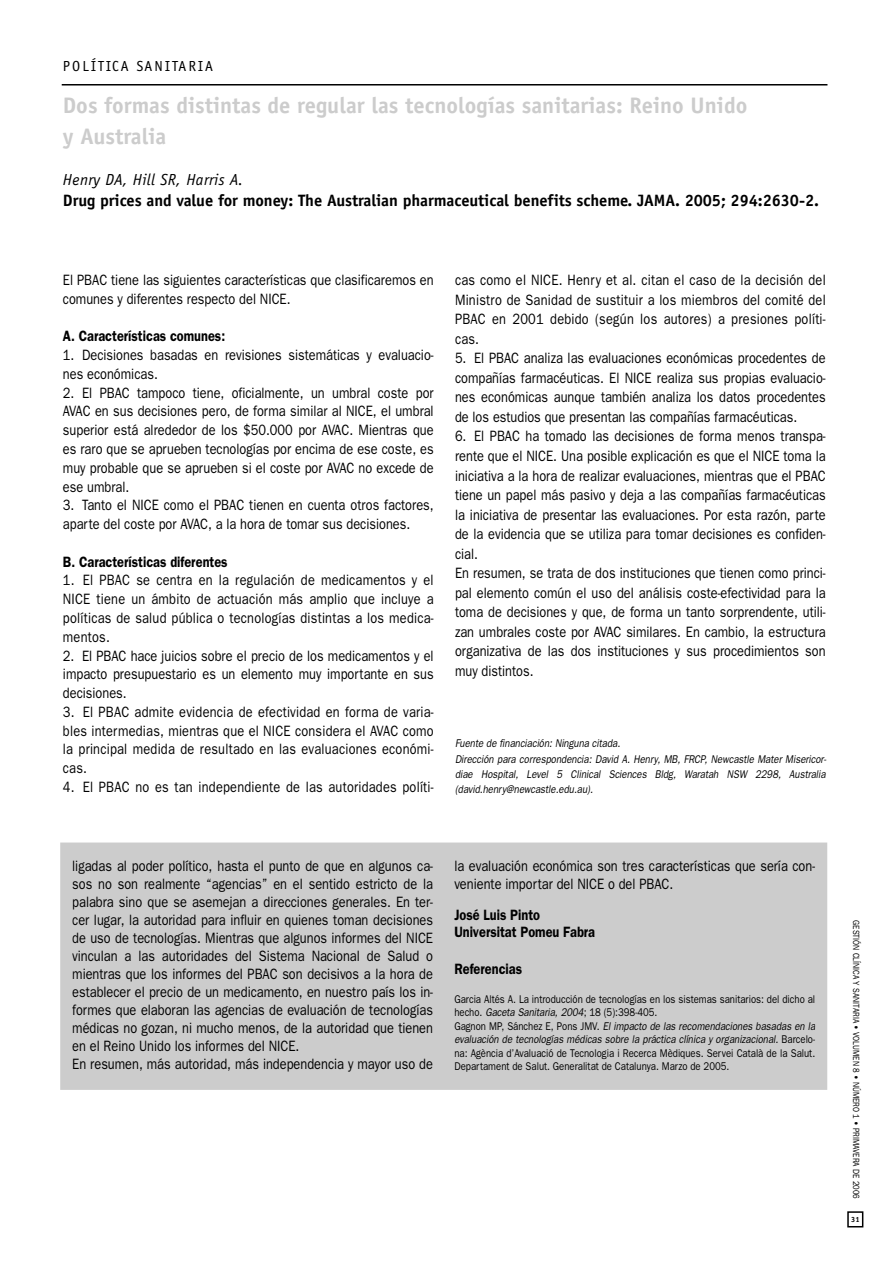
<style>
.page{position:relative;width:893px;height:1263px;background:#fff}
.page>*{position:absolute;margin:0;border:0;box-sizing:border-box;transform-origin:0 0}
.t1{font:700 22.5px/31.5px "Officina Sans";color:#ccc}
.t2{font:700 16.5px/21px "Officina Sans";letter-spacing:-.005em;color:#000}
.t3{font:15px/19.5px "Franklin Gothic";color:#000;scale:.85 1}
.t4{font:600 15px/16.5px "Franklin Gothic";color:#000;scale:.85 1}
.t5{font:15px "Franklin Gothic";letter-spacing:.02em;color:#000;scale:.85 1}
.t6{font:15px "Officina Sans";letter-spacing:.145em;color:#000}
.t7{font:11.25px/13.5px "Franklin Gothic";color:#000;scale:.85 1}
.t8{font:italic 11.25px/15px "Franklin Gothic";color:#000;scale:.85 1}
.t9{font:9px "Franklin Gothic";color:#000;scale:.85 1}
.t10{font:700 7.5px "Officina Sans";color:#000}
.s1{font-weight:400;font-style:italic}
.s2{font-style:italic}
</style>
<div class="page">
<div style="left:847px;top:1211px;width:16px;height:16px;border:2px solid #000"></div>
<div style="left:72px;top:855px;width:743px;height:223px;background:#ccc"></div>
<div style="left:60px;top:843px;width:767px;height:247px;border:12px solid #ccc"></div>
<hr style="left:62px;top:84px;width:765px;height:2px;background:#000">
<p class="t6" style="left:63px;top:60px;width:151px">POLÍTICA SANITARIA</p>
<p class="t1" style="left:63px;top:91px;width:686px">Dos formas distintas de regular las tecnologías sanitarias: Reino Unido y Australia</p>
<p class="t2" style="left:63px;top:170px;width:757px"><span class="s1">Henry DA, Hill SR, Harris A.<br></span>Drug prices and value for money: The Australian pharmaceutical benefits scheme. JAMA. 2005; 294:2630-2.</p>
<p class="t3" style="left:63px;top:272px;width:437px;line-height:18.8px">El PBAC tiene las siguientes características que clasificaremos en comunes y diferentes respecto del NICE.</p>
<p class="t4" style="left:63px;top:329px;width:192px">A. Características comunes:</p>
<p class="t3" style="left:63px;top:347px;width:437px;line-height:18.8px">1. Decisiones basadas en revisiones sistemáticas y evaluacio&shy;nes económicas.</p>
<p class="t3" style="left:63px;top:384px;width:437px;line-height:18.8px;text-align:justify">2. El PBAC tampoco tiene, oficialmente, un umbral coste por AVAC en sus decisiones pero, de forma similar al NICE, el umbral superior está alrededor de los $50.000 por AVAC. Mientras que es raro que se aprueben tecnologías por encima de ese coste, es muy probable que se aprueben si el coste por AVAC no excede de ese umbral.</p>
<p class="t3" style="left:63px;top:497px;width:437px;line-height:18.8px">3. Tanto el NICE como el PBAC tienen en cuenta otros factores, aparte del coste por AVAC, a la hora de tomar sus decisiones.</p>
<p class="t4" style="left:63px;top:555px;width:195px">B. Características diferentes</p>
<p class="t3" style="left:63px;top:572px;width:437px;line-height:18.8px;text-align:justify">1. El PBAC se centra en la regulación de medicamentos y el NICE tiene un ámbito de actuación más amplio que incluye a políticas de salud pública o tecnologías distintas a los medica&shy;mentos.</p>
<p class="t3" style="left:63px;top:647px;width:437px;line-height:18.8px;text-align:justify">2. El PBAC hace juicios sobre el precio de los medicamentos y el impacto presupuestario es un elemento muy importante en sus decisiones.</p>
<p class="t3" style="left:63px;top:704px;width:437px;line-height:18.8px;text-align:justify">3. El PBAC admite evidencia de efectividad en forma de varia&shy;bles intermedias, mientras que el NICE considera el AVAC como la principal medida de resultado en las evaluaciones económi&shy;cas.</p>
<p class="t5" style="left:63px;top:782px;width:437px">4. El PBAC no es tan independiente de las autoridades políti-</p>
<p class="t3" style="left:455px;top:271px;width:437px;text-align:justify">cas como el NICE. Henry et al. citan el caso de la decisión del Ministro de Sanidad de sustituir a los miembros del comité del PBAC en 2001 debido (según los autores) a presiones políti&shy;cas.</p>
<p class="t3" style="left:455px;top:350px;width:437px;text-align:justify">5. El PBAC analiza las evaluaciones económicas procedentes de compañías farmacéuticas. El NICE realiza sus propias evaluacio&shy;nes económicas aunque también analiza los datos procedentes de los estudios que presentan las compañías farmacéuticas.</p>
<p class="t3" style="left:455px;top:428px;width:437px">6. El PBAC ha tomado las decisiones de forma menos transpa&shy;rente que el NICE. Una posible explicación es que el NICE toma la iniciativa a la hora de realizar evaluaciones, mientras que el PBAC tiene un papel más pasivo y deja a las compañías farmacéuticas la iniciativa de presentar las evaluaciones. Por esta razón, parte de la evidencia que se utiliza para tomar decisiones es confiden&shy;cial.<br>En resumen, se trata de dos instituciones que tienen como princi&shy;pal elemento común el uso del análisis coste-efectividad para la toma de decisiones y que, de forma un tanto sorprendente, utili&shy;zan umbrales coste por AVAC similares. En cambio, la estructura organizativa de las dos instituciones y sus procedimientos son muy distintos.</p>
<p class="t8" style="left:455px;top:737px;width:438px">Fuente de financiación: Ninguna citada.<br>Dirección para correspondencia: David A. Henry, MB, FRCP, Newcastle Mater Misericor&shy;diae Hospital, Level 5 Clinical Sciences Bldg, Waratah NSW 2298, Australia (david.henry@newcastle.edu.au).</p>
<p class="t3" style="left:72px;top:858px;width:426px;line-height:18px">ligadas al poder político, hasta el punto de que en algunos ca&shy;sos no son realmente “agencias” en el sentido estricto de la palabra sino que se asemejan a direcciones generales. En ter&shy;cer lugar, la autoridad para influir en quienes toman decisiones de uso de tecnologías. Mientras que algunos informes del NICE vinculan a las autoridades del Sistema Nacional de Salud o mientras que los informes del PBAC son decisivos a la hora de establecer el precio de un medicamento, en nuestro país los in&shy;formes que elaboran las agencias de evaluación de tecnologías médicas no gozan, ni mucho menos, de la autoridad que tienen en el Reino Unido los informes del NICE.<br>En resumen, más autoridad, más independencia y mayor uso de</p>
<p class="t3" style="left:454px;top:858px;width:426px;line-height:18px">la evaluación económica son tres características que sería con&shy;veniente importar del NICE o del PBAC.</p>
<p class="t4" style="left:454px;top:908px;width:167px">José Luis Pinto<br>Universitat Pomeu Fabra</p>
<p class="t4" style="left:454px;top:962px;width:81px">Referencias</p>
<p class="t7" style="left:454px;top:993px;width:426px">Garcia Altés A. La introducción de tecnologías en los sistemas sanitarios: del dicho al hecho. <span class="s2">Gaceta Sanitaria, 2004</span>; 18 (5):398-405.<br>Gagnon MP, Sánchez E, Pons JMV. <span class="s2">El impacto de las recomendaciones basadas en la evaluación de tecnologías médicas sobre la práctica clínica y organizacional.</span> Barcelo&shy;na: Agència d’Avaluació de Tecnologia i Recerca Mèdiques. Servei Català de la Salut.<br>Departament de Salut. Generalitat de Catalunya. Marzo de 2005.</p>
<p class="t9" style="left:859px;top:920px;width:329px;rotate:90deg">GESTIÓN CLÍNICA Y SANITARIA • VOLUMEN 8 • NÚMERO 1 • PRIMAVERA DE 2006</p>
<p class="t10" style="left:851px;top:1216px;width:10px">31</p>
</div>
